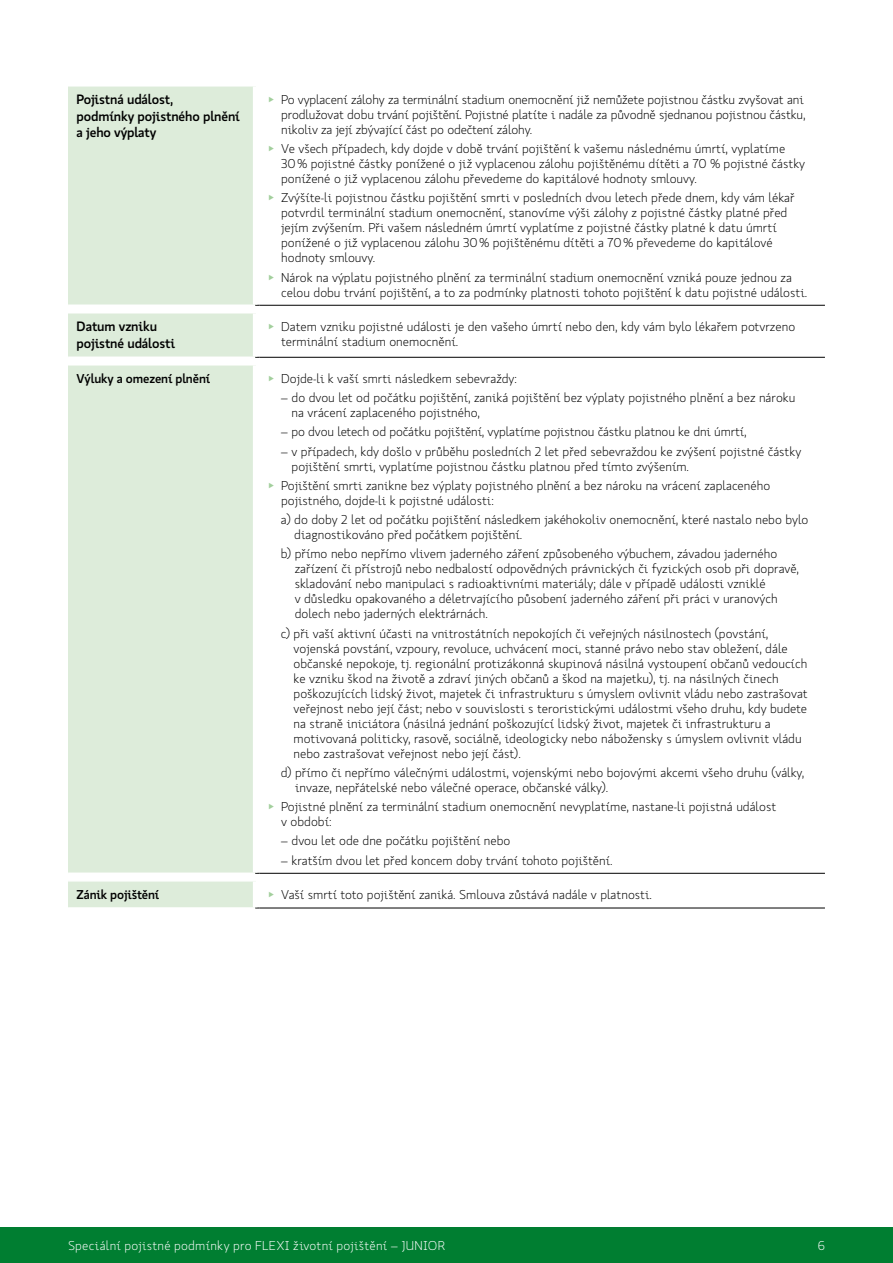
<style>
.page{position:relative;width:893px;height:1263px;background:#fff}
.page>*{position:absolute;margin:0;border:0;box-sizing:border-box;transform-origin:0 0}
.t1{font:500 13.5px/16.5px "Koop Pro";letter-spacing:-.01em;color:#000}
.t2{font:300 12.75px/15px "Koop Pro";color:#000}
.t3{font:300 12.75px "Koop Pro";letter-spacing:.02em;color:#fff}
.t4{font:500 12.75px "Koop Pro";letter-spacing:-.01em;color:#000}
.s1{color:#a2cf9c}
</style>
<div class="page">
<div style="left:0;top:1227px;width:893px;height:36px;background:#007e31"></div>
<div style="left:68px;top:86px;width:187px;height:219px;background:#ddecda"></div>
<hr style="left:260px;top:305px;width:565px;height:1px;background:#000">
<hr style="left:68px;top:85px;width:189px;height:2px;background:#fff">
<hr style="left:68px;top:304px;width:187px;height:2px;background:#fff">
<hr style="left:253px;top:87px;width:4px;height:217px;background:#fff">
<div style="left:68px;top:313px;width:187px;height:44px;background:#ddecda"></div>
<hr style="left:260px;top:357px;width:565px;height:1px;background:#000">
<hr style="left:68px;top:356px;width:187px;height:2px;background:#fff">
<hr style="left:253px;top:313px;width:4px;height:43px;background:#fff">
<div style="left:68px;top:365px;width:187px;height:508px;background:#ddecda"></div>
<hr style="left:260px;top:873px;width:565px;height:1px;background:#000">
<hr style="left:68px;top:872px;width:187px;height:2px;background:#fff">
<hr style="left:253px;top:365px;width:4px;height:507px;background:#fff">
<div style="left:68px;top:881px;width:187px;height:27px;background:#ddecda"></div>
<hr style="left:260px;top:908px;width:565px;height:1px;background:#000">
<hr style="left:68px;top:907px;width:187px;height:2px;background:#fff">
<hr style="left:253px;top:881px;width:4px;height:26px;background:#fff">
<p class="t1" style="left:77px;top:91px;width:165px">Pojistná událost,<br>podmínky pojistného plnění a jeho výplaty</p>
<p class="t2" style="left:281px;top:92px;width:526px;text-indent:-13px"><span class="s1">▶</span> Po vyplacení zálohy za terminální stadium onemocnění již nemůžete pojistnou částku zvyšovat ani prodlužovat dobu trvání pojištění. Pojistné platíte i nadále za původně sjednanou pojistnou částku, nikoliv za její zbývající část po odečtení zálohy.</p>
<p class="t2" style="left:281px;top:141px;width:525px;text-indent:-13px"><span class="s1">▶</span> Ve všech případech, kdy dojde v době trvání pojištění k vašemu následnému úmrtí, vyplatíme<br>30% pojistné částky ponížené o již vyplacenou zálohu pojištěnému dítěti a 70 % pojistné částky ponížené o již vyplacenou zálohu převedeme do kapitálové hodnoty smlouvy.</p>
<p class="t2" style="left:281px;top:190px;width:515px;text-indent:-13px"><span class="s1">▶</span> Zvýšíte-li pojistnou částku pojištění smrti v posledních dvou letech přede dnem, kdy vám lékař potvrdil terminální stadium onemocnění, stanovíme výši zálohy z pojistné částky platné před jejím zvýšením. Při vašem následném úmrtí vyplatíme z pojistné částky platné k datu úmrtí ponížené o již vyplacenou zálohu 30% pojištěnému dítěti a 70% převedeme do kapitálové hodnoty smlouvy.</p>
<p class="t2" style="left:281px;top:270px;width:528px;text-indent:-13px"><span class="s1">▶</span> Nárok na výplatu pojistného plnění za terminální stadium onemocnění vzniká pouze jednou za celou dobu trvání pojištění, a to za podmínky platnosti tohoto pojištění k datu pojistné události.</p>
<p class="t1" style="left:77px;top:318px;width:100px">Datum vzniku pojistné události</p>
<p class="t2" style="left:281px;top:319px;width:516px;text-indent:-13px"><span class="s1">▶</span> Datem vzniku pojistné události je den vašeho úmrtí nebo den, kdy vám bylo lékařem potvrzeno terminální stadium onemocnění.</p>
<p class="t4" style="left:77px;top:369px;width:135px">Výluky a omezení plnění</p>
<p class="t2" style="left:268px;top:371px;width:250px"><span class="s1">▶</span> Dojde-li k vaší smrti následkem sebevraždy:</p>
<p class="t2" style="left:292px;top:390px;width:505px;text-indent:-11px">– do dvou let od počátku pojištění, zaniká pojištění bez výplaty pojistného plnění a bez nároku na vrácení zaplaceného pojistného,</p>
<p class="t2" style="left:281px;top:424px;width:467px">– po dvou letech od počátku pojištění, vyplatíme pojistnou částku platnou ke dni úmrtí,</p>
<p class="t2" style="left:292px;top:444px;width:511px;text-indent:-11px">– v případech, kdy došlo v průběhu posledních 2 let před sebevraždou ke zvýšení pojistné částky pojištění smrti, vyplatíme pojistnou částku platnou před tímto zvýšením.</p>
<p class="t2" style="left:281px;top:478px;width:491px;text-indent:-13px"><span class="s1">▶</span> Pojištění smrti zanikne bez výplaty pojistného plnění a bez nároku na vrácení zaplaceného pojistného, dojde-li k pojistné události:</p>
<p class="t2" style="left:294px;top:512px;width:516px;text-indent:-13px">a) do doby 2 let od počátku pojištění následkem jakéhokoliv onemocnění, které nastalo nebo bylo diagnostikováno před počátkem pojištění.</p>
<p class="t2" style="left:295px;top:546px;width:506px;text-indent:-14px">b) přímo nebo nepřímo vlivem jaderného záření způsobeného výbuchem, závadou jaderného zařízení či přístrojů nebo nedbalostí odpovědných právnických či fyzických osob při dopravě, skladování nebo manipulaci s radioaktivními materiály; dále v případě události vzniklé<br>v důsledku opakovaného a déletrvajícího působení jaderného záření při práci v uranových dolech nebo jaderných elektrárnách.</p>
<p class="t2" style="left:294px;top:625px;width:516px;text-indent:-13px">c) při vaší aktivní účasti na vnitrostátních nepokojích či veřejných násilnostech (povstání, vojenská povstání, vzpoury, revoluce, uchvácení moci, stanné právo nebo stav obležení, dále občanské nepokoje, tj. regionální protizákonná skupinová násilná vystoupení občanů vedoucích ke vzniku škod na životě a zdraví jiných občanů a škod na majetku), tj. na násilných činech poškozujících lidský život, majetek či infrastrukturu s úmyslem ovlivnit vládu nebo zastrašovat veřejnost nebo její část; nebo v souvislosti s teroristickými událostmi všeho druhu, kdy budete na straně iniciátora (násilná jednání poškozující lidský život, majetek či infrastrukturu a motivovaná politicky, rasově, sociálně, ideologicky nebo nábožensky s úmyslem ovlivnit vládu nebo zastrašovat veřejnost nebo její část).</p>
<p class="t2" style="left:295px;top:765px;width:511px;text-indent:-14px">d) přímo či nepřímo válečnými událostmi, vojenskými nebo bojovými akcemi všeho druhu (války, invaze, nepřátelské nebo válečné operace, občanské války).</p>
<p class="t2" style="left:281px;top:799px;width:497px;text-indent:-13px"><span class="s1">▶</span> Pojistné plnění za terminální stadium onemocnění nevyplatíme, nastane-li pojistná událost v období:</p>
<p class="t2" style="left:281px;top:833px;width:231px">– dvou let ode dne počátku pojištění nebo</p>
<p class="t2" style="left:281px;top:852px;width:333px">– kratším dvou let před koncem doby trvání tohoto pojištění.</p>
<p class="t4" style="left:77px;top:885px;width:84px">Zánik pojištění</p>
<p class="t2" style="left:268px;top:887px;width:385px"><span class="s1">▶</span> Vaší smrtí toto pojištění zaniká. Smlouva zůstává nadále v platnosti.</p>
<p class="t3" style="left:68px;top:1237px;width:379px">Speciální pojistné podmínky pro FLEXI životní pojištění – JUNIOR</p>
<p class="t3" style="left:818px;top:1237px;width:9px">6</p>
</div>
